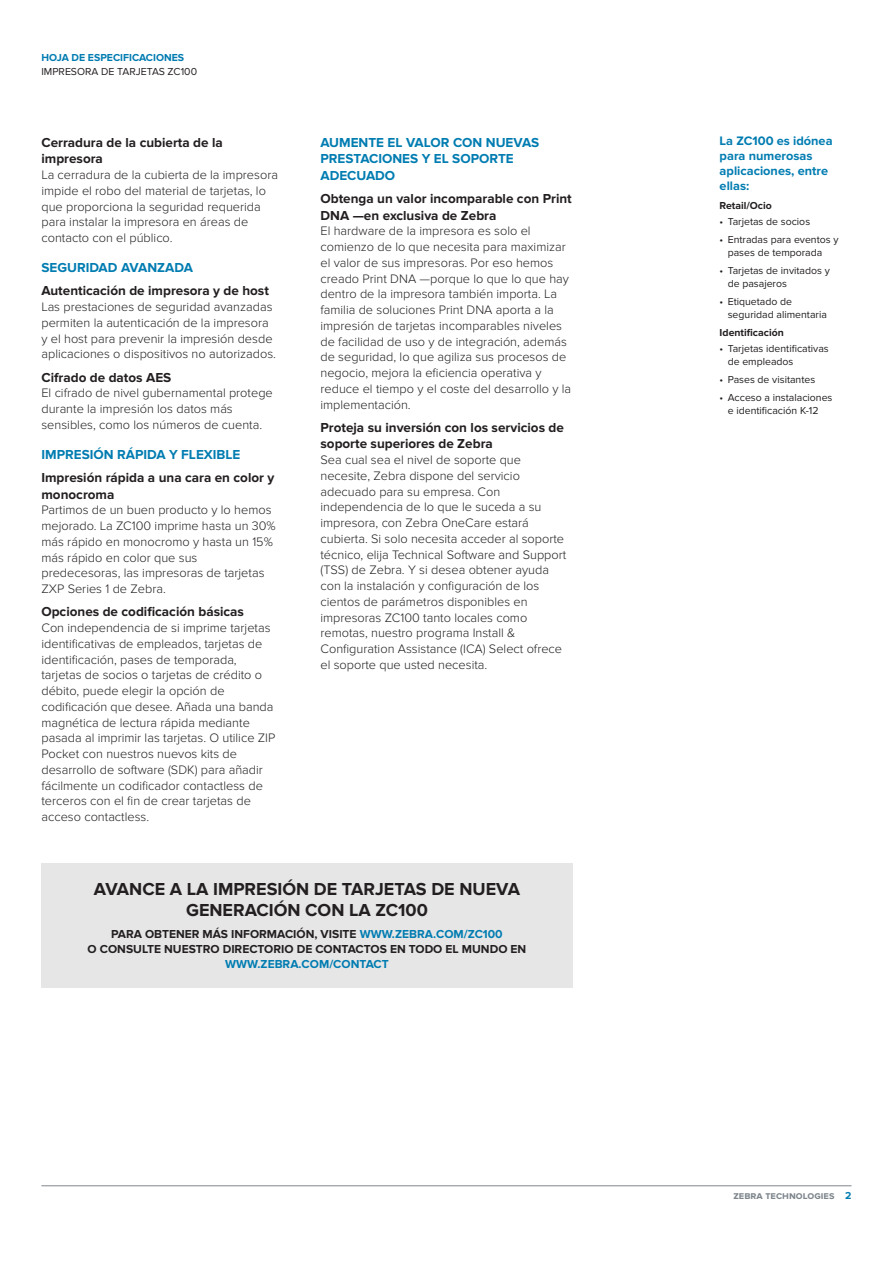
<style>
.page{position:relative;width:893px;height:1263px;background:#fff}
.page>*{position:absolute;margin:0;border:0;box-sizing:border-box;transform-origin:0 0}
.CTA-Call_To_Action{font:700 18px/21px "Proxima Nova";color:#231f20;text-align:center}
.Heading-4{font:700 13.5px/16.5px "Proxima Nova";color:#231f20}
.PILLAR{font:700 13.5px/16.5px "Proxima Nova";color:#007cb1}
.Body{font:700 13.5px "Proxima Nova";color:#007cb1}
.Body-2{font:300 12.75px/15.8px "Proxima Nova";color:#231f20}
.Head_Color-Sidebar{font:700 12.75px/15px "Proxima Nova";color:#007cb1}
.Call_to_Action{font:700 12px/15.3px "Proxima Nova";color:#231f20;text-align:center}
.t1{font:10.5px/12.8px "Proxima Nova";color:#231f20}
.Subhead-Sidebar{font:700 10.5px "Proxima Nova";color:#231f20}
.Collateral_Type{font:700 10.5px "Proxima Nova";color:#007cb1}
.Footer_Right{font:700 10.5px "Proxima Nova";color:#7e868d}
.s1{color:#007cb1}
</style>
<div class="page">
<hr style="left:41px;top:1185px;width:810px;height:1px;background:#7e868d">
<div style="left:41px;top:863px;width:531px;height:125px;background:#e6e6e7"></div>
<p class="Collateral_Type" style="left:41px;top:51px;width:144px">HOJA DE ESPECIFICACIONES</p>
<p class="t1" style="left:41px;top:66px;width:157px">IMPRESORA DE TARJETAS ZC100</p>
<p class="Heading-4" style="left:41px;top:134px;width:183px">Cerradura de la cubierta de la impresora</p>
<p class="Body-2" style="left:41px;top:167px;width:238px">La cerradura de la cubierta de la impresora impide el robo del material de tarjetas, lo que proporciona la seguridad requerida para instalar la impresora en áreas de contacto con el público.</p>
<p class="Body" style="left:41px;top:260px;width:153px">SEGURIDAD AVANZADA</p>
<p class="Heading-4" style="left:41px;top:283px;width:229px">Autenticación de impresora y de host</p>
<p class="Body-2" style="left:41px;top:299px;width:236px">Las prestaciones de seguridad avanzadas permiten la autenticación de la impresora y el host para prevenir la impresión desde aplicaciones o dispositivos no autorizados.</p>
<p class="Heading-4" style="left:41px;top:369px;width:131px">Cifrado de datos AES</p>
<p class="Body-2" style="left:41px;top:385px;width:233px">El cifrado de nivel gubernamental protege durante la impresión los datos más sensibles, como los números de cuenta.</p>
<p class="PILLAR" style="left:41px;top:446px;width:201px">IMPRESIÓN RÁPIDA Y FLEXIBLE</p>
<p class="Heading-4" style="left:41px;top:470px;width:234px">Impresión rápida a una cara en color y monocroma</p>
<p class="Body-2" style="left:41px;top:502px;width:236px">Partimos de un buen producto y lo hemos mejorado. La ZC100 imprime hasta un 30% más rápido en monocromo y hasta un 15% más rápido en color que sus predecesoras, las impresoras de tarjetas ZXP Series 1 de Zebra.</p>
<p class="Heading-4" style="left:41px;top:604px;width:204px">Opciones de codificación básicas</p>
<p class="Body-2" style="left:41px;top:620px;width:235px">Con independencia de si imprime tarjetas identificativas de empleados, tarjetas de identificación, pases de temporada, tarjetas de socios o tarjetas de crédito o débito, puede elegir la opción de codificación que desee. Añada una banda magnética de lectura rápida mediante pasada al imprimir las tarjetas. O utilice ZIP Pocket con nuestros nuevos kits de desarrollo de software (SDK) para añadir fácilmente un codificador contactless de terceros con el fin de crear tarjetas de acceso contactless.</p>
<p class="PILLAR" style="left:320px;top:134px;width:220px">AUMENTE EL VALOR CON NUEVAS<br>PRESTACIONES Y EL SOPORTE<br>ADECUADO</p>
<p class="Heading-4" style="left:320px;top:191px;width:253px">Obtenga un valor incomparable con Print<br>DNA —en exclusiva de Zebra</p>
<p class="Body-2" style="left:320px;top:223px;width:252px">El hardware de la impresora es solo el comienzo de lo que necesita para maximizar el valor de sus impresoras. Por eso hemos creado Print DNA —porque lo que lo que hay dentro de la impresora también importa. La familia de soluciones Print DNA aporta a la impresión de tarjetas incomparables niveles de facilidad de uso y de integración, además de seguridad, lo que agiliza sus procesos de negocio, mejora la eficiencia operativa y reduce el tiempo y el coste del desarrollo y la implementación.</p>
<p class="Heading-4" style="left:320px;top:419px;width:245px">Proteja su inversión con los servicios de soporte superiores de Zebra</p>
<p class="Body-2" style="left:320px;top:452px;width:247px">Sea cual sea el nivel de soporte que necesite, Zebra dispone del servicio adecuado para su empresa. Con independencia de lo que le suceda a su impresora, con Zebra OneCare estará cubierta. Si solo necesita acceder al soporte técnico, elija Technical Software and Support (TSS) de Zebra. Y si desea obtener ayuda con la instalación y configuración de los cientos de parámetros disponibles en impresoras ZC100 tanto locales como remotas, nuestro programa Install &amp; Configuration Assistance (ICA) Select ofrece el soporte que usted necesita.</p>
<p class="CTA-Call_To_Action" style="left:94px;top:878px;width:427px">AVANCE A LA IMPRESIÓN DE TARJETAS DE NUEVA<br>GENERACIÓN CON LA ZC100</p>
<p class="Call_to_Action" style="left:88px;top:926px;width:440px">PARA OBTENER MÁS INFORMACIÓN, VISITE <span class="s1">WWW.ZEBRA.COM/ZC100<br></span>O CONSULTE NUESTRO DIRECTORIO DE CONTACTOS EN TODO EL MUNDO EN<br><span class="s1">WWW.ZEBRA.COM/CONTACT</span></p>
<p class="Head_Color-Sidebar" style="left:720px;top:133px;width:114px">La ZC100 es idónea para numerosas aplicaciones, entre ellas:</p>
<p class="Subhead-Sidebar" style="left:720px;top:200px;width:54px">Retail/Ocio</p>
<p class="t1" style="left:720px;top:215px;width:92px">• Tarjetas de socios</p>
<p class="t1" style="left:728px;top:233px;width:112px;text-indent:-8px">• Entradas para eventos y pases de temporada</p>
<p class="t1" style="left:728px;top:264px;width:104px;text-indent:-8px">• Tarjetas de invitados y de pasajeros</p>
<p class="t1" style="left:728px;top:295px;width:101px;text-indent:-8px">• Etiquetado de seguridad alimentaria</p>
<p class="Subhead-Sidebar" style="left:720px;top:326px;width:66px">Identificación</p>
<p class="t1" style="left:728px;top:342px;width:103px;text-indent:-8px">• Tarjetas identificativas de empleados</p>
<p class="t1" style="left:720px;top:373px;width:97px">• Pases de visitantes</p>
<p class="t1" style="left:720px;top:391px;width:114px;text-align:center">• Acceso a instalaciones e identificación K-12</p>
<p class="Footer_Right" style="left:733px;top:1190px;width:120px">zebra technologies <span class="s1">2</span></p>
</div>
